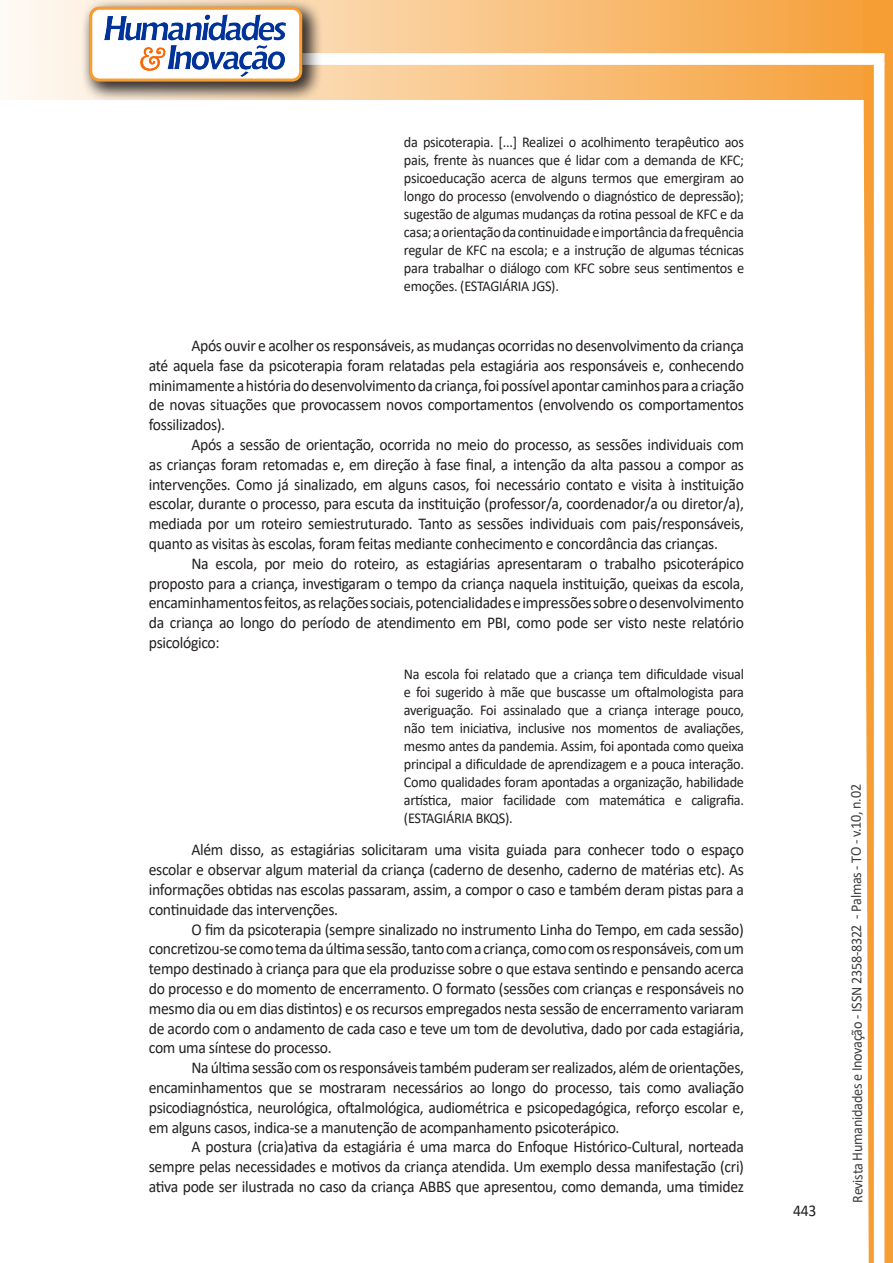
<style>
.page{position:relative;width:893px;height:1263px;background:#fff}
.page>*{position:absolute;margin:0;border:0;box-sizing:border-box;transform-origin:0 0}
.texto{font:16.5px/19.8px "Calibri";letter-spacing:-.02em;color:#231f20;text-align:justify;scale:.95 1}
.citacao{font:15px/18px "Calibri";letter-spacing:-.02em;color:#231f20;text-align:justify;scale:.95 1}
.t1{font:15px "Calibri";letter-spacing:-.025em;color:#3e3e3f;scale:.95 1}
</style>
<div class="page">
<svg style="left:5px;top:0;width:858px;height:100px;background:#f9c484"></svg>
<div style="left:302px;top:53px;width:582px;height:12px;background:#fff;border:2px solid #fff"></div>
<svg style="left:863px;top:0;width:30px;height:1263px"></svg>
<div style="left:81px;top:0;width:241px;height:102px;background:#231f20;opacity:.75"></div>
<div style="left:91px;top:8px;width:210px;height:72px;background:#fff;border-radius:9px"></div>
<img style="left:104px;top:14px;width:181px;height:62px">
<div style="left:89px;top:7px;width:213px;height:75px;border:3px solid #f69e34;border-radius:9px"></div>
<p class="citacao" style="left:404px;top:133px;width:360px">da psicoterapia. [...] Realizei o acolhimento terapêutico aos pais, frente às nuances que é lidar com a demanda de KFC; psicoeducação acerca de alguns termos que emergiram ao longo do processo (envolvendo o diagnóstico de depressão); sugestão de algumas mudanças da rotina pessoal de KFC e da casa; a orientação da continuidade e importância da frequência regular de KFC na escola; e a instrução de algumas técnicas para trabalhar o diálogo com KFC sobre seus sentimentos e emoções. (ESTAGIÁRIA JGS).</p>
<p class="texto" style="left:149px;top:335px;width:628px;text-indent:43px">Após ouvir e acolher os responsáveis, as mudanças ocorridas no desenvolvimento da criança até aquela fase da psicoterapia foram relatadas pela estagiária aos responsáveis e, conhecendo minimamente a história do desenvolvimento da criança, foi possível apontar caminhos para a criação de novas situações que provocassem novos comportamentos (envolvendo os comportamentos fossilizados).</p>
<p class="texto" style="left:149px;top:434px;width:628px;text-indent:43px">Após a sessão de orientação, ocorrida no meio do processo, as sessões individuais com as crianças foram retomadas e, em direção à fase final, a intenção da alta passou a compor as intervenções. Como já sinalizado, em alguns casos, foi necessário contato e visita à instituição escolar, durante o processo, para escuta da instituição (professor/a, coordenador/a ou diretor/a), mediada por um roteiro semiestruturado. Tanto as sessões individuais com pais/responsáveis, quanto as visitas às escolas, foram feitas mediante conhecimento e concordância das crianças.</p>
<p class="texto" style="left:149px;top:553px;width:628px;text-indent:43px">Na escola, por meio do roteiro, as estagiárias apresentaram o trabalho psicoterápico proposto para a criança, investigaram o tempo da criança naquela instituição, queixas da escola, encaminhamentos feitos, as relações sociais, potencialidades e impressões sobre o desenvolvimento da criança ao longo do período de atendimento em PBI, como pode ser visto neste relatório psicológico:</p>
<p class="citacao" style="left:404px;top:664px;width:360px">Na escola foi relatado que a criança tem dificuldade visual e foi sugerido à mãe que buscasse um oftalmologista para averiguação. Foi assinalado que a criança interage pouco, não tem iniciativa, inclusive nos momentos de avaliações, mesmo antes da pandemia. Assim, foi apontada como queixa principal a dificuldade de aprendizagem e a pouca interação.<br>Como qualidades foram apontadas a organização, habilidade artística, maior facilidade com matemática e caligrafia. (ESTAGIÁRIA BKQS).</p>
<p class="texto" style="left:149px;top:839px;width:628px;text-indent:43px">Além disso, as estagiárias solicitaram uma visita guiada para conhecer todo o espaço escolar e observar algum material da criança (caderno de desenho, caderno de matérias etc). As informações obtidas nas escolas passaram, assim, a compor o caso e também deram pistas para a continuidade das intervenções.</p>
<p class="texto" style="left:149px;top:919px;width:628px;text-indent:43px">O fim da psicoterapia (sempre sinalizado no instrumento Linha do Tempo, em cada sessão) concretizou-se como tema da última sessão, tanto com a criança, como com os responsáveis, com um tempo destinado à criança para que ela produzisse sobre o que estava sentindo e pensando acerca do processo e do momento de encerramento. O formato (sessões com crianças e responsáveis no mesmo dia ou em dias distintos) e os recursos empregados nesta sessão de encerramento variaram de acordo com o andamento de cada caso e teve um tom de devolutiva, dado por cada estagiária, com uma síntese do processo.</p>
<p class="texto" style="left:149px;top:1057px;width:628px;text-indent:43px">Na última sessão com os responsáveis também puderam ser realizados, além de orientações, encaminhamentos que se mostraram necessários ao longo do processo, tais como avaliação psicodiagnóstica, neurológica, oftalmológica, audiométrica e psicopedagógica, reforço escolar e, em alguns casos, indica-se a manutenção de acompanhamento psicoterápico.</p>
<p class="texto" style="left:149px;top:1136px;width:628px;text-indent:43px">A postura (cria)ativa da estagiária é uma marca do Enfoque Histórico-Cultural, norteada sempre pelas necessidades e motivos da criança atendida. Um exemplo dessa manifestação (cri) ativa pode ser ilustrada no caso da criança ABBS que apresentou, como demanda, uma timidez</p>
<p class="texto" style="left:793px;top:1200px;width:26px">443</p>
<p class="t1" style="left:846px;top:1203px;width:442px;rotate:-90deg">Revista Humanidades e Inovação - ISSN 2358-8322 - Palmas - TO - v.10, n.02</p>
</div>
